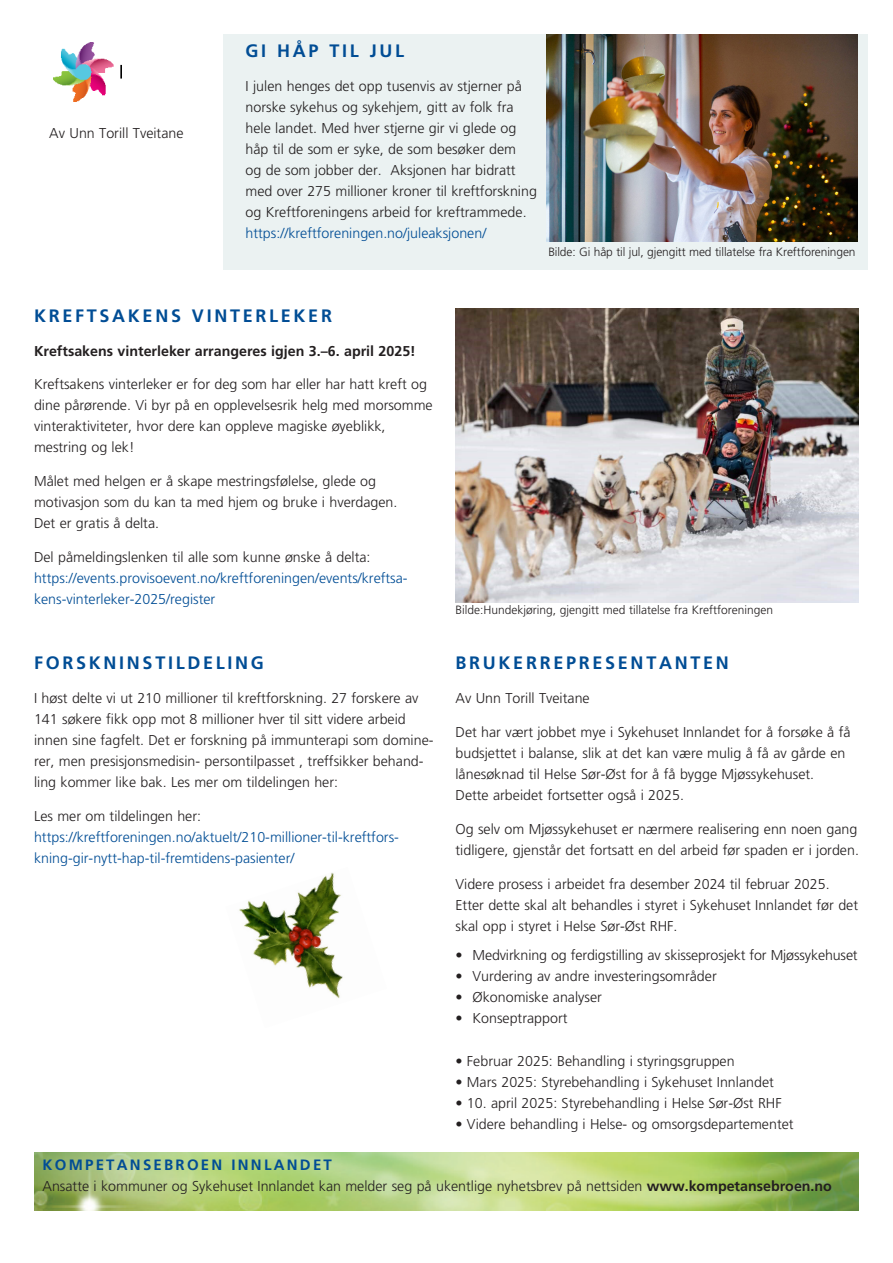
<style>
.page{position:relative;width:893px;height:1263px;background:#fff}
.page>*{position:absolute;margin:0;border:0;box-sizing:border-box;transform-origin:0 0}
.Stikktittel{font:700 18px "Frutiger LT Std";letter-spacing:.15em;color:#014d95}
.Stikktittel-2{font:700 15px "Frutiger LT Std";letter-spacing:.15em;color:#014d95}
.Brødtekst{font:300 14.25px/21px "Frutiger LT Std";color:#231f20}
.Brødtekst-2{font:300 14.25px/21px "Frutiger LT Std";color:#014d95}
.Stikktittel-3{font:300 14.25px "Frutiger LT Std";color:#231f20}
.Brødtekst-3{font:700 14.25px "Frutiger LT Std";color:#231f20}
.Brødtekst-4{font:300 12px "Frutiger LT Std";color:#231f20}
.s1{color:#014d95}
.s2{color:#231f20}
.s3{font-weight:700}
</style>
<div class="page">
<div style="left:223px;top:34px;width:644px;height:235px;background:#ebf2f2"></div>
<img style="left:54px;top:43px;width:67px;height:59px">
<img style="left:547px;top:34px;width:311px;height:207px">
<img style="left:455px;top:308px;width:404px;height:295px">
<img style="left:34px;top:1152px;width:825px;height:58px">
<img style="left:239px;top:872px;width:104px;height:126px">
<p class="Brødtekst" style="left:49px;top:123px;width:136px">Av Unn Torill Tveitane</p>
<p class="Stikktittel" style="left:246px;top:40px;width:160px">GI HÅP TIL JUL</p>
<p class="Brødtekst" style="left:246px;top:76px;width:293px">I julen henges det opp tusenvis av stjerner på norske sykehus og sykehjem, gitt av folk fra hele landet. Med hver stjerne gir vi glede og håp til de som er syke, de som besøker dem<br>og de som jobber der. Aksjonen har bidratt med over 275 millioner kroner til kreftforskning og Kreftforeningens arbeid for kreftrammede. <span class="s1">https://kreftforeningen.no/juleaksjonen/</span></p>
<p class="Brødtekst-4" style="left:548px;top:245px;width:309px">Bilde: Gi håp til jul, gjengitt med tillatelse fra Kreftforeningen</p>
<p class="Stikktittel" style="left:34px;top:305px;width:299px">KREFTSAKENS VINTERLEKER</p>
<p class="Brødtekst-3" style="left:34px;top:342px;width:383px">Kreftsakens vinterleker arrangeres igjen 3.–6. april 2025!</p>
<p class="Brødtekst" style="left:34px;top:374px;width:400px">Kreftsakens vinterleker er for deg som har eller har hatt kreft og dine pårørende. Vi byr på en opplevelsesrik helg med morsomme vinteraktiviteter, hvor dere kan oppleve magiske øyeblikk, mestring og lek!</p>
<p class="Brødtekst" style="left:34px;top:471px;width:365px">Målet med helgen er å skape mestringsfølelse, glede og motivasjon som du kan ta med hjem og bruke i hverdagen.<br>Det er gratis å delta.</p>
<p class="Brødtekst-2" style="left:34px;top:547px;width:375px"><span class="s2">Del påmeldingslenken til alle som kunne ønske å delta: </span>https://events.provisoevent.no/kreftforeningen/events/kreftsa&shy;kens-vinterleker-2025/register</p>
<p class="Stikktittel" style="left:34px;top:653px;width:231px">FORSKNINSTILDELING</p>
<p class="Brødtekst" style="left:34px;top:688px;width:401px">I høst delte vi ut 210 millioner til kreftforskning. 27 forskere av 141 søkere fikk opp mot 8 millioner hver til sitt videre arbeid innen sine fagfelt. Det er forskning på immunterapi som domine&shy;rer, men presisjonsmedisin- persontilpasset , treffsikker behand&shy;ling kommer like bak. Les mer om tildelingen her:</p>
<p class="Brødtekst-2" style="left:34px;top:806px;width:366px"><span class="s2">Les mer om tildelingen her: </span>https://kreftforeningen.no/aktuelt/210-millioner-til-kreftfors&shy;kning-gir-nytt-hap-til-fremtidens-pasienter/</p>
<p class="Brødtekst-4" style="left:455px;top:603px;width:319px">Bilde:Hundekjøring, gjengitt med tillatelse fra Kreftforeningen</p>
<p class="Stikktittel" style="left:455px;top:653px;width:275px">BRUKERREPRESENTANTEN</p>
<p class="Brødtekst" style="left:455px;top:688px;width:136px">Av Unn Torill Tveitane</p>
<p class="Brødtekst" style="left:455px;top:722px;width:397px">Det har vært jobbet mye i Sykehuset Innlandet for å forsøke å få budsjettet i balanse, slik at det kan være mulig å få av gårde en lånesøknad til Helse Sør-Øst for å få bygge Mjøssykehuset.<br>Dette arbeidet fortsetter også i 2025.</p>
<p class="Brødtekst" style="left:455px;top:818px;width:405px">Og selv om Mjøssykehuset er nærmere realisering enn noen gang tidligere, gjenstår det fortsatt en del arbeid før spaden er i jorden.</p>
<p class="Brødtekst" style="left:455px;top:873px;width:404px">Videre prosess i arbeidet fra desember 2024 til februar 2025.<br>Etter dette skal alt behandles i styret i Sykehuset Innlandet før det skal opp i styret i Helse Sør-Øst RHF.</p>
<p class="Brødtekst" style="left:455px;top:945px;width:404px">• Medvirkning og ferdigstilling av skisseprosjekt for Mjøssykehuset</p>
<p class="Brødtekst" style="left:455px;top:966px;width:263px">• Vurdering av andre investeringsområder</p>
<p class="Brødtekst" style="left:455px;top:987px;width:148px">• Økonomiske analyser</p>
<p class="Brødtekst" style="left:455px;top:1008px;width:114px">• Konseptrapport</p>
<p class="Brødtekst" style="left:455px;top:1050px;width:281px">• Februar 2025: Behandling i styringsgruppen</p>
<p class="Brødtekst" style="left:455px;top:1071px;width:320px">• Mars 2025: Styrebehandling i Sykehuset Innlandet</p>
<p class="Brødtekst" style="left:455px;top:1092px;width:328px">• 10. april 2025: Styrebehandling i Helse Sør-Øst RHF</p>
<p class="Brødtekst" style="left:455px;top:1113px;width:340px">• Videre behandling i Helse- og omsorgsdepartementet</p>
<p class="Stikktittel-2" style="left:43px;top:1156px;width:291px">KOMPETANSEBROEN INNLANDET</p>
<p class="Stikktittel-3" style="left:43px;top:1178px;width:791px">Ansatte i kommuner og Sykehuset Innlandet kan melder seg på ukentlige nyhetsbrev på nettsiden <span class="s3">www.kompetansebroen.no</span></p>
</div>
